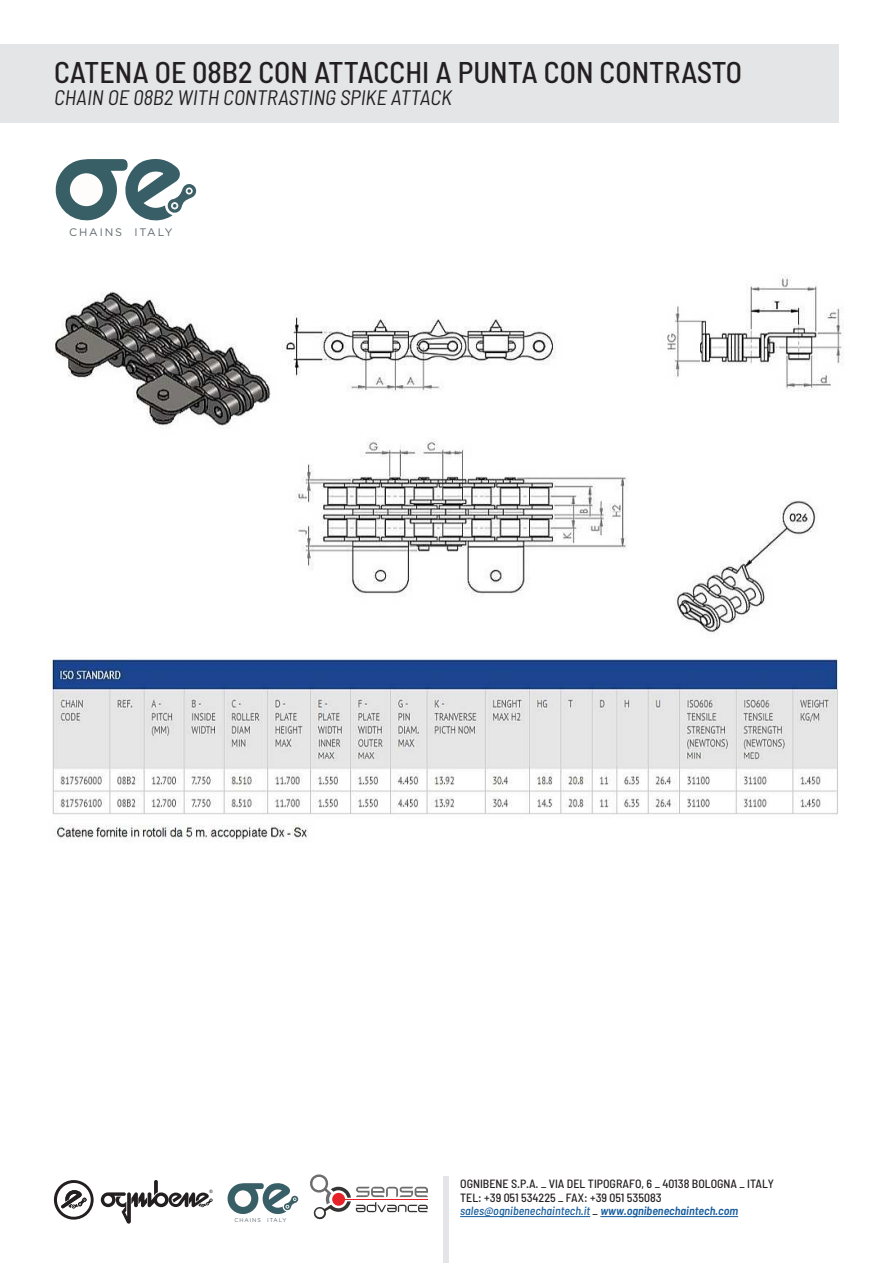
<style>
.page{position:relative;width:893px;height:1263px;background:#fff}
.page>*{position:absolute;margin:0;border:0;box-sizing:border-box;transform-origin:0 0}
.t1{font:500 semi-condensed 30px "Barlow";color:#231f20}
.t2{font:italic semi-condensed 21px "Barlow";color:#231f20}
.t3{font:500 semi-condensed 12px "Barlow";color:#231f20}
.t4{font:italic 500 semi-condensed 12px "Barlow";color:#175d9e}
.t5{font:10.8px "Gotham";letter-spacing:.17em;color:#5e686e}
.t6{font:5.4px "Gotham";letter-spacing:.17em;color:#5e686e}
.t7{font:4.5px "Arial";color:#231f20}
.s1{font-style:normal;color:#231f20}
.s2{font-weight:600}
</style>
<div class="page">
<div style="left:0;top:45px;width:839px;height:78px;background:#e4e5e7"></div>
<img style="left:49px;top:659px;width:789px;height:181px">
<img style="left:282px;top:274px;width:561px;height:322px">
<img style="left:672px;top:489px;width:152px;height:145px">
<div style="left:444px;top:1176px;width:5px;height:87px;background:#e4e5e7"></div>
<hr style="left:460px;top:1216px;width:130px;height:1px;background:#175d9e">
<hr style="left:600px;top:1216px;width:138px;height:1px;background:#175d9e">
<svg style="left:227px;top:1183px;width:71px;height:31px"></svg>
<svg style="left:310px;top:1174px;width:118px;height:46px"></svg>
<svg style="left:101px;top:1180px;width:112px;height:44px"></svg>
<svg style="left:54px;top:1180px;width:40px;height:39px"></svg>
<img style="left:54px;top:291px;width:217px;height:137px">
<svg style="left:55px;top:159px;width:141px;height:62px"></svg>
<p class="t1" style="left:54px;top:54px;width:689px">CATENA OE 08B2 CON ATTACCHI A PUNTA CON CONTRASTO</p>
<p class="t2" style="left:54px;top:84px;width:399px">CHAIN OE 08B2 WITH CONTRASTING SPIKE ATTACK</p>
<p class="t5" style="left:69px;top:225px;width:105px">CHAINS ITALY</p>
<p class="t7" style="left:209px;top:1189px;width:5px">®</p>
<p class="t6" style="left:234px;top:1216px;width:54px">CHAINS ITALY</p>
<p class="t3" style="left:460px;top:1176px;width:315px">OGNIBENE S.P.A. _ VIA DEL TIPOGRAFO, 6 _ 40138 BOLOGNA _ ITALY</p>
<p class="t3" style="left:460px;top:1190px;width:203px">TEL: +39 051 534225 _ FAX: +39 051 535083</p>
<p class="t4" style="left:460px;top:1203px;width:279px">sales@ognibenechaintech.it <span class="s1">_</span> <span class="s2">www.ognibenechaintech.com</span></p>
</div>
